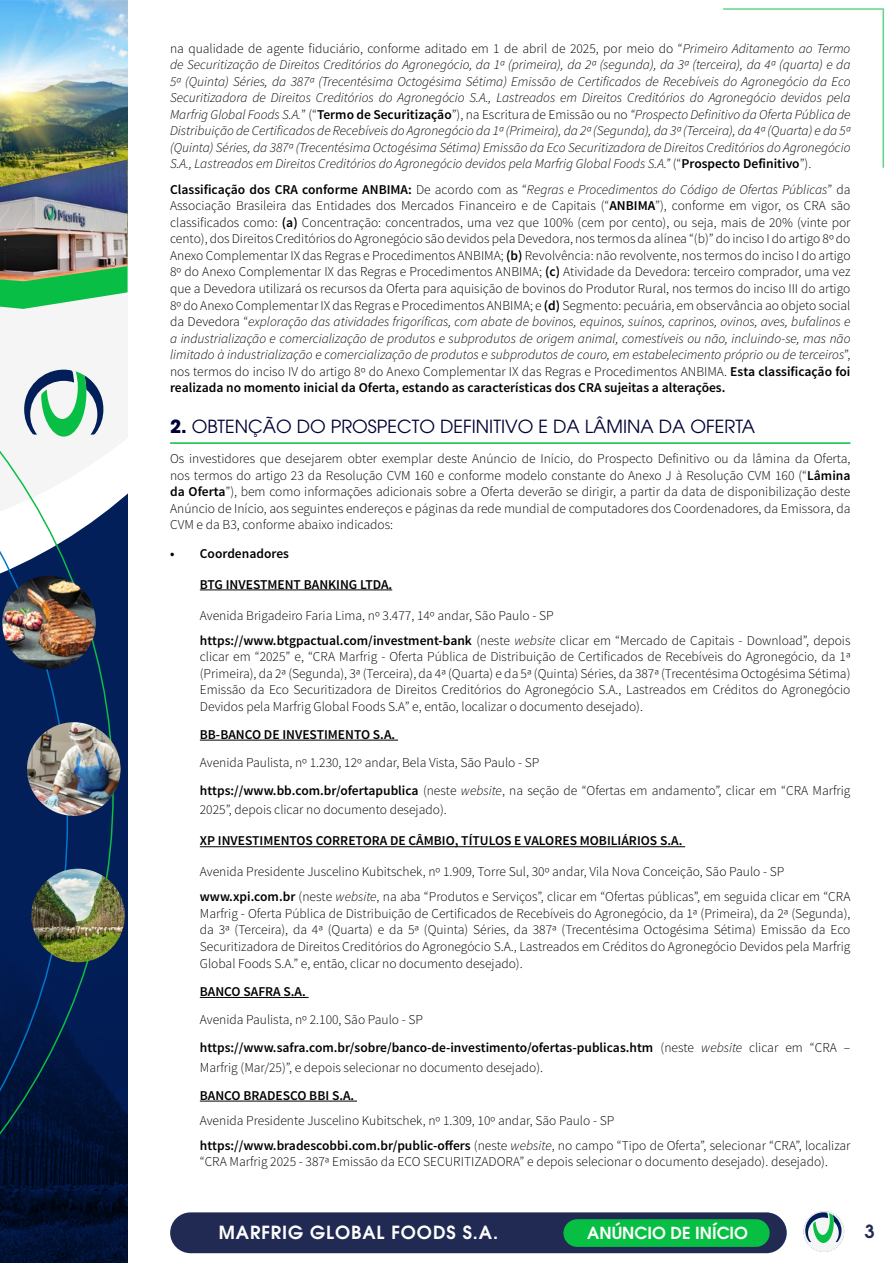
<style>
.page{position:relative;width:893px;height:1263px;background:#fff}
.page>*{position:absolute;margin:0;border:0;box-sizing:border-box;transform-origin:0 0}
.t1{font:18px "ITC Avant Garde Pro";color:#003}
.t2{font:600 18px "ITC Avant Garde Pro";letter-spacing:.05em;color:#fff}
.t3{font:600 18px "ITC Avant Garde Pro";color:#212a53}
.t4{font:600 16.5px "ITC Avant Garde Pro";color:#fff}
.t5{font:300 13.5px/16.5px "Source Sans Pro";color:#000;text-align:justify}
.t6{font:italic 300 13.5px/16.5px "Source Sans Pro";color:#000;text-align:justify}
.t7{font:600 13.5px/28px "Source Sans Pro";color:#000}
.s1{font-style:normal}
.s2{font-weight:600;font-style:normal}
.s3{font-weight:600}
.s4{font-style:italic}
.s5{font-weight:700}
.s6{font-weight:300}
.s7{font-weight:300;font-style:italic}
</style>
<div class="page">
<hr style="left:882px;top:8px;width:2px;height:160px;background:#07bf43">
<hr style="left:723px;top:8px;width:159px;height:2px;background:#07bf43">
<div style="left:0;top:0;width:128px;height:1263px;background:#031f5a"></div>
<img style="left:114px;top:907px;width:14px;height:356px">
<svg style="left:114px;top:309px;width:14px;height:196px;background:#f0f1f3"></svg>
<img style="left:0;top:0;width:128px;height:159px">
<img style="left:0;top:159px;width:128px;height:122px">
<svg style="left:0;top:221px;width:114px;height:1042px"></svg>
<svg style="left:0;top:250px;width:68px;height:1013px"></svg>
<img style="left:31px;top:869px;width:94px;height:93px;border-radius:47px">
<img style="left:2px;top:576px;width:94px;height:93px;border-radius:47px">
<img style="left:27px;top:722px;width:94px;height:94px;border-radius:47px">
<svg style="left:804px;top:1211px;width:40px;height:41px"></svg>
<div style="left:170px;top:1212px;width:617px;height:41px;background:#212a53;border-radius:20px"></div>
<div style="left:563px;top:1219px;width:207px;height:28px;background:#07bf43;border-radius:14px"></div>
<hr style="left:170px;top:442px;width:680px;height:2px;background:#07bf43">
<hr style="left:200px;top:589px;width:192px;height:1px;background:#000">
<hr style="left:200px;top:740px;width:198px;height:1px;background:#000">
<hr style="left:200px;top:846px;width:485px;height:1px;background:#000">
<hr style="left:200px;top:997px;width:109px;height:1px;background:#000">
<hr style="left:200px;top:1101px;width:157px;height:1px;background:#000">
<p class="t6" style="left:170px;top:40px;width:682px"><span class="s1">na qualidade de agente fiduciário, conforme aditado em 1 de abril de 2025, por meio do “</span>Primeiro Aditamento ao Termo de Securitização de Direitos Creditórios do Agronegócio, da 1ª (primeira), da 2ª (segunda), da 3ª (terceira), da 4ª (quarta) e da 5ª (Quinta) Séries, da 387ª (Trecentésima Octogésima Sétima) Emissão de Certificados de Recebíveis do Agronegócio da Eco Securitizadora de Direitos Creditórios do Agronegócio S.A., Lastreados em Direitos Creditórios do Agronegócio devidos pela Marfrig Global Foods S.A.<span class="s1">” (“</span><span class="s2">Termo de Securitização</span><span class="s1">”), na Escritura de Emissão ou no</span> “Prospecto Definitivo da Oferta Pública de Distribuição de Certificados de Recebíveis do Agronegócio da 1ª (Primeira), da 2ª (Segunda), da 3ª (Terceira), da 4ª (Quarta) e da 5ª (Quinta) Séries, da 387ª (Trecentésima Octogésima Sétima) Emissão da Eco Securitizadora de Direitos Creditórios do Agronegócio S.A., Lastreados em Direitos Creditórios do Agronegócio devidos pela Marfrig Global Foods S.A.” <span class="s1">(“</span><span class="s2">Prospecto Definitivo</span><span class="s1">”).</span></p>
<p class="t5" style="left:170px;top:181px;width:682px"><span class="s3">Classificação dos CRA conforme ANBIMA:</span> De acordo com as “<span class="s4">Regras e Procedimentos do Código de Ofertas Públicas</span>” da Associação Brasileira das Entidades dos Mercados Financeiro e de Capitais (“<span class="s3">ANBIMA</span>”), conforme em vigor, os CRA são classificados como: <span class="s3">(a)</span> Concentração: concentrados, uma vez que 100% (cem por cento), ou seja, mais de 20% (vinte por cento), dos Direitos Creditórios do Agronegócio são devidos pela Devedora, nos termos da alínea “(b)” do inciso I do artigo 8º do Anexo Complementar IX das Regras e Procedimentos ANBIMA; <span class="s3">(b)</span> Revolvência: não revolvente, nos termos do inciso I do artigo 8º do Anexo Complementar IX das Regras e Procedimentos ANBIMA; <span class="s3">(c)</span> Atividade da Devedora: terceiro comprador, uma vez que a Devedora utilizará os recursos da Oferta para aquisição de bovinos do Produtor Rural, nos termos do inciso III do artigo 8º do Anexo Complementar IX das Regras e Procedimentos ANBIMA; e <span class="s3">(d)</span> Segmento: pecuária, em observância ao objeto social da Devedora “<span class="s4">exploração das atividades frigoríficas, com abate de bovinos, equinos, suínos, caprinos, ovinos, aves, bufalinos e a industrialização e comercialização de produtos e subprodutos de origem animal, comestíveis ou não, incluindo-se, mas não limitado à industrialização e comercialização de produtos e subprodutos de couro, em estabelecimento próprio ou de terceiros</span>”, nos termos do inciso IV do artigo 8º do Anexo Complementar IX das Regras e Procedimentos ANBIMA. <span class="s3">Esta classificação foi realizada no momento inicial da Oferta, estando as características dos CRA sujeitas a alterações.</span></p>
<h1 class="t1" style="left:170px;top:416px;width:586px"><span class="s5">2.</span> OBTENÇÃO DO PROSPECTO DEFINITIVO E DA LÂMINA DA OFERTA</h1>
<p class="t5" style="left:170px;top:451px;width:682px">Os investidores que desejarem obter exemplar deste Anúncio de Início, do Prospecto Definitivo ou da lâmina da Oferta, nos termos do artigo 23 da Resolução CVM 160 e conforme modelo constante do Anexo J à Resolução CVM 160 (“<span class="s3">Lâmina da Oferta</span>”), bem como informações adicionais sobre a Oferta deverão se dirigir, a partir da data de disponibilização deste Anúncio de Início, aos seguintes endereços e páginas da rede mundial de computadores dos Coordenadores, da Emissora, da CVM e da B3, conforme abaixo indicados:</p>
<p class="t7" style="left:170px;top:539px;width:120px">• Coordenadores</p>
<p class="t7" style="left:200px;top:570px;width:194px">BTG INVESTMENT BANKING LTDA.</p>
<p class="t5" style="left:200px;top:603px;width:652px;line-height:25px">Avenida Brigadeiro Faria Lima, nº 3.477, 14º andar, São Paulo - SP<br><span class="s3">https://www.btgpactual.com/investment-bank</span> (neste <span class="s4">website</span> clicar em “Mercado de Capitais - Download”, depois</p>
<p class="t5" style="left:200px;top:648px;width:652px">clicar em “2025” e, “CRA Marfrig - Oferta Pública de Distribuição de Certificados de Recebíveis do Agronegócio, da 1ª (Primeira), da 2ª (Segunda), 3ª (Terceira), da 4ª (Quarta) e da 5ª (Quinta) Séries, da 387ª (Trecentésima Octogésima Sétima)<br>Emissão da Eco Securitizadora de Direitos Creditórios do Agronegócio S.A., Lastreados em Créditos do Agronegócio Devidos pela Marfrig Global Foods S.A” e, então, localizar o documento desejado).</p>
<p class="t7" style="left:200px;top:721px;width:197px">BB-BANCO DE INVESTIMENTO S.A.</p>
<p class="t5" style="left:200px;top:748px;width:652px;line-height:28px">Avenida Paulista, nº 1.230, 12º andar, Bela Vista, São Paulo - SP<br><span class="s3">https://www.bb.com.br/ofertapublica</span> (neste <span class="s4">website</span>, na seção de “Ofertas em andamento”, clicar em “CRA Marfrig</p>
<p class="t5" style="left:200px;top:802px;width:248px">2025”, depois clicar no documento desejado).</p>
<p class="t7" style="left:200px;top:827px;width:484px">XP INVESTIMENTOS CORRETORA DE CÂMBIO, TÍTULOS E VALORES MOBILIÁRIOS S.A.</p>
<p class="t5" style="left:200px;top:859px;width:652px;line-height:25px">Avenida Presidente Juscelino Kubitschek, nº 1.909, Torre Sul, 30º andar, Vila Nova Conceição, São Paulo - SP <span class="s3">www.xpi.com.br</span> (neste <span class="s4">website</span>, na aba “Produtos e Serviços”, clicar em “Ofertas públicas”, em seguida clicar em “CRA</p>
<p class="t5" style="left:200px;top:905px;width:652px">Marfrig - Oferta Pública de Distribuição de Certificados de Recebíveis do Agronegócio, da 1ª (Primeira), da 2ª (Segunda), da 3ª (Terceira), da 4ª (Quarta) e da 5ª (Quinta) Séries, da 387ª (Trecentésima Octogésima Sétima) Emissão da Eco Securitizadora de Direitos Creditórios do Agronegócio S.A., Lastreados em Créditos do Agronegócio Devidos pela Marfrig Global Foods S.A.” e, então, clicar no documento desejado).</p>
<p class="t7" style="left:200px;top:978px;width:107px">BANCO SAFRA S.A.</p>
<p class="t7" style="left:200px;top:1006px;width:652px"><span class="s6">Avenida Paulista, nº 2.100, São Paulo - SP </span>https://www.safra.com.br/sobre/banco-de-investimento/ofertas-publicas.htm <span class="s6">(neste</span> <span class="s7">website</span> <span class="s6">clicar em “CRA –</span></p>
<p class="t5" style="left:200px;top:1059px;width:345px">Marfrig (Mar/25)”, e depois selecionar no documento desejado).</p>
<p class="t7" style="left:200px;top:1081px;width:156px">BANCO BRADESCO BBI S.A.</p>
<p class="t5" style="left:200px;top:1108px;width:652px;line-height:25px">Avenida Presidente Juscelino Kubitschek, nº 1.309, 10º andar, São Paulo - SP <span class="s3">https://www.bradescobbi.com.br/public-offers</span> (neste <span class="s4">website</span>, no campo “Tipo de Oferta”, selecionar “CRA”, localizar</p>
<p class="t5" style="left:200px;top:1153px;width:630px">“CRA Marfrig 2025 - 387ª Emissão da ECO SECURITIZADORA” e depois selecionar o documento desejado). desejado).</p>
<h1 class="t2" style="left:219px;top:1221px;width:281px">MARFRIG GLOBAL FOODS S.A.</h1>
<p class="t4" style="left:587px;top:1222px;width:162px">ANÚNCIO DE INÍCIO</p>
<h1 class="t3" style="left:864px;top:1219px;width:12px">3</h1>
</div>
